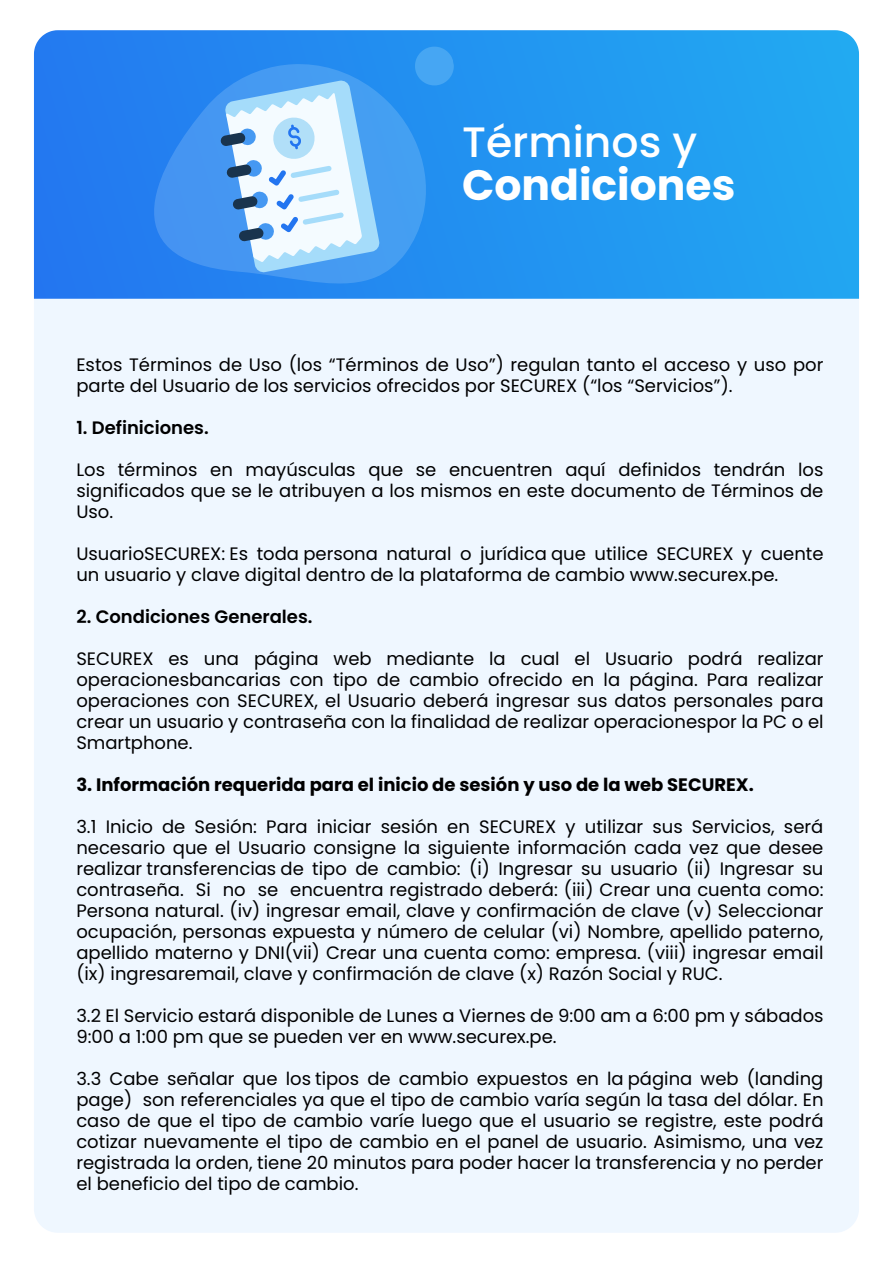
<style>
.page{position:relative;width:893px;height:1263px;background:#fff}
.page>*{position:absolute;margin:0;border:0;box-sizing:border-box;transform-origin:0 0}
.t1{font:700 42.45px "Poppins";color:#fff}
.t2{font:500 42.45px "Poppins";color:#fff}
.t3{font:18px/21px "Poppins";color:#000;text-align:justify}
.t4{font:700 18px "Poppins";color:#000}
.t5{font:600 18px "Poppins";color:#000}
</style>
<div class="page">
<div style="left:34px;top:299px;width:825px;height:934px;background:#eff7ff"></div>
<svg style="left:34px;top:30px;width:825px;height:269px;background:#2393f0"></svg>
<svg style="left:154px;top:64px;width:272px;height:219px;background:#3590f1"></svg>
<svg style="left:220px;top:80px;width:160px;height:193px"></svg>
<svg style="left:415px;top:47px;width:39px;height:38px"></svg>
<h1 class="t2" style="left:462px;top:117px;width:237px">Términos y</h1>
<h1 class="t1" style="left:462px;top:160px;width:275px">Condiciones</h1>
<p class="t3" style="left:76px;top:354px;width:748px">Estos Términos de Uso (los “Términos de Uso”) regulan tanto el acceso y uso por parte del Usuario de los servicios ofrecidos por SECUREX (“los “Servicios”).</p>
<p class="t5" style="left:76px;top:417px;width:134px">1. Definiciones.</p>
<p class="t3" style="left:76px;top:459px;width:749px">Los términos en mayúsculas que se encuentren aquí definidos tendrán los significados que se le atribuyen a los mismos en este documento de Términos de Uso.</p>
<p class="t3" style="left:76px;top:543px;width:749px">UsuarioSECUREX: Es toda persona natural o jurídica que utilice SECUREX y cuente un usuario y clave digital dentro de la plataforma de cambio www.securex.pe.</p>
<p class="t5" style="left:76px;top:606px;width:238px">2. Condiciones Generales.</p>
<p class="t3" style="left:76px;top:648px;width:749px">SECUREX es una página web mediante la cual el Usuario podrá realizar operacionesbancarias con tipo de cambio ofrecido en la página. Para realizar operaciones con SECUREX, el Usuario deberá ingresar sus datos personales para crear un usuario y contraseña con la finalidad de realizar operacionespor la PC o el Smartphone.</p>
<p class="t4" style="left:76px;top:774px;width:679px">3. Información requerida para el inicio de sesión y uso de la web SECUREX.</p>
<p class="t3" style="left:76px;top:816px;width:749px">3.1 Inicio de Sesión: Para iniciar sesión en SECUREX y utilizar sus Servicios, será necesario que el Usuario consigne la siguiente información cada vez que desee realizar transferencias de tipo de cambio: (i) Ingresar su usuario (ii) Ingresar su contraseña. Si no se encuentra registrado deberá: (iii) Crear una cuenta como:<br>Persona natural. (iv) ingresar email, clave y confirmación de clave (v) Seleccionar ocupación, personas expuesta y número de celular (vi) Nombre, apellido paterno, apellido materno y DNI(vii) Crear una cuenta como: empresa. (viii) ingresar email (ix) ingresaremail, clave y confirmación de clave (x) Razón Social y RUC.</p>
<p class="t3" style="left:76px;top:1005px;width:749px">3.2 El Servicio estará disponible de Lunes a Viernes de 9:00 am a 6:00 pm y sábados<br>9:00 a 1:00 pm que se pueden ver en www.securex.pe.</p>
<p class="t3" style="left:76px;top:1068px;width:749px">3.3 Cabe señalar que los tipos de cambio expuestos en la página web (landing page) son referenciales ya que el tipo de cambio varía según la tasa del dólar. En caso de que el tipo de cambio varíe luego que el usuario se registre, este podrá cotizar nuevamente el tipo de cambio en el panel de usuario. Asimismo, una vez registrada la orden, tiene 20 minutos para poder hacer la transferencia y no perder el beneficio del tipo de cambio.</p>
</div>
